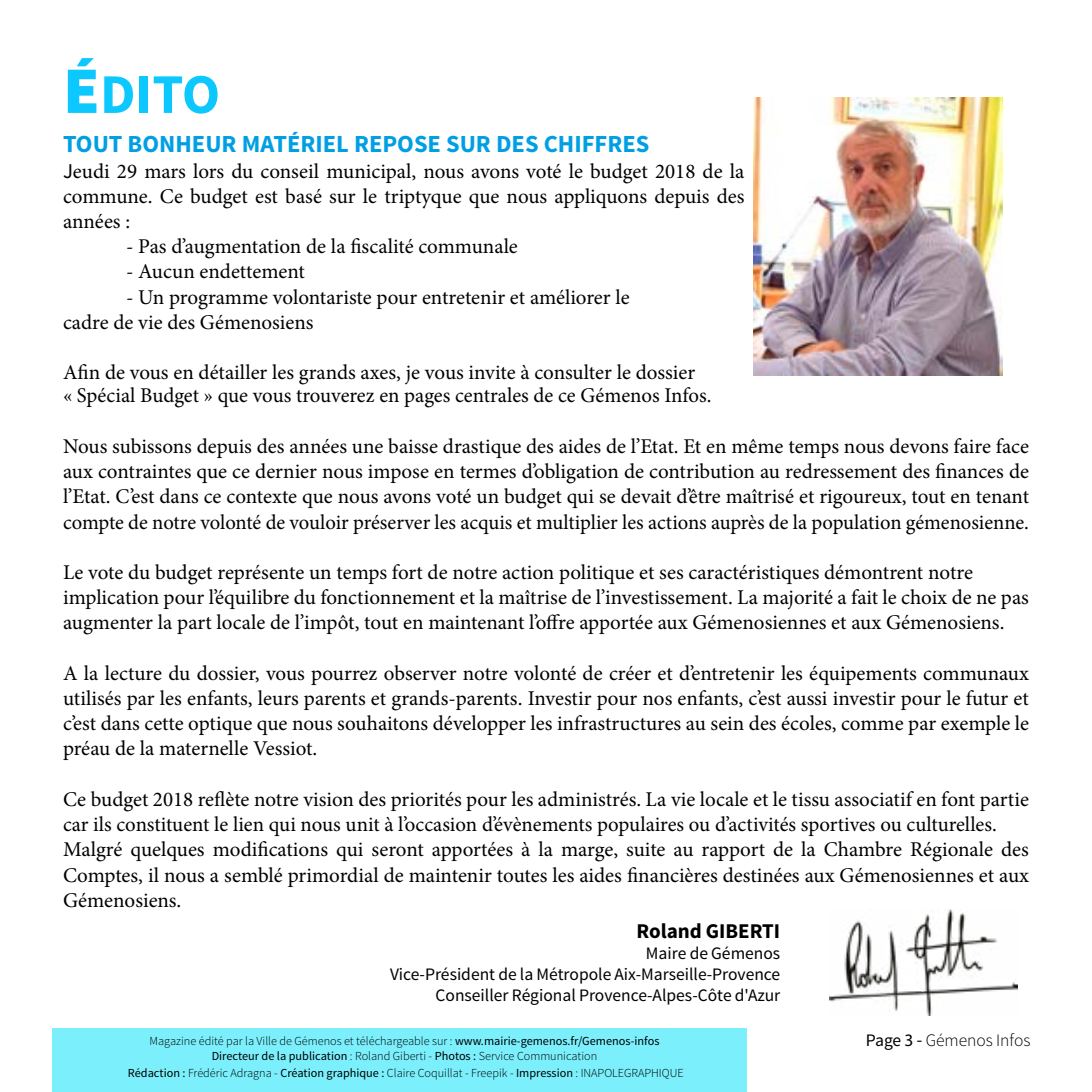
<style>
.page{position:relative;width:1092px;height:1092px;background:#fff}
.page>*{position:absolute;margin:0;border:0;box-sizing:border-box;transform-origin:0 0}
.t1{font:700 56px "Source Sans Pro";color:#0dc8ff}
.t2{font:700 24.5px "Source Sans Pro";color:#009fe3}
.t3{font:21px/25.2px "Minion Pro";color:#000;text-align:justify}
.t4{font:700 21px "Source Sans Pro";color:#000}
.t5{font:17.5px/21px "Source Sans Pro";color:#000;text-align:right}
.t6{font:300 17.5px "Source Sans Pro";color:#000}
.t7{font:300 12.25px/14.7px "Source Sans Pro";color:#000;text-align:center}
.s1{font-weight:900;font-size:66.5px}
.s2{font-family:"Source Sans Pro"}
.s3{font-weight:400}
.s4{font-family:"Myriad Pro";font-weight:400}
</style>
<div class="page">
<img style="left:753px;top:97px;width:249px;height:279px">
<div style="left:53px;top:1027px;width:694px;height:64px;background:#7bf0fc"></div>
<img style="left:829px;top:909px;width:188px;height:106px">
<h1 class="t1" style="left:63px;top:58px;width:159px"><span class="s1">É</span>DITO</h1>
<p class="t2" style="left:63px;top:128px;width:588px">TOUT BONHEUR MATÉRIEL REPOSE SUR DES CHIFFRES</p>
<p class="t3" style="left:63px;top:158px;width:683px"><span class="s2">J</span>eudi 29 mars lors du conseil municipal, nous avons voté le budget 2018 de la commune. Ce budget est basé sur le triptyque que nous appliquons depuis des années :</p>
<p class="t3" style="left:126px;top:234px;width:393px">- Pas d’augmentation de la fiscalité communale</p>
<p class="t3" style="left:126px;top:259px;width:180px">- Aucun endettement</p>
<p class="t3" style="left:63px;top:284px;width:568px;text-indent:63px">- Un programme volontariste pour entretenir et améliorer le cadre de vie des Gémenosiens</p>
<p class="t3" style="left:63px;top:360px;width:633px">Afin de vous en détailler les grands axes, je vous invite à consulter le dossier</p>
<p class="t3" style="left:63px;top:383px;width:650px">« Spécial Budget » que vous trouverez en pages centrales de ce Gémenos Infos.</p>
<p class="t3" style="left:63px;top:433px;width:967px">Nous subissons depuis des années une baisse drastique des aides de l’Etat. Et en même temps nous devons faire face aux contraintes que ce dernier nous impose en termes d’obligation de contribution au redressement des finances de l’Etat. C’est dans ce contexte que nous avons voté un budget qui se devait d’être maîtrisé et rigoureux, tout en tenant compte de notre volonté de vouloir préserver les acquis et multiplier les actions auprès de la population gémenosienne.</p>
<p class="t3" style="left:63px;top:559px;width:967px;text-align:left">Le vote du budget représente un temps fort de notre action politique et ses caractéristiques démontrent notre implication pour l’équilibre du fonctionnement et la maîtrise de l’investissement. La majorité a fait le choix de ne pas augmenter la part locale de l’impôt, tout en maintenant l’offre apportée aux Gémenosiennes et aux Gémenosiens.</p>
<p class="t3" style="left:63px;top:660px;width:967px">A la lecture du dossier, vous pourrez observer notre volonté de créer et d’entretenir les équipements communaux utilisés par les enfants, leurs parents et grands-parents. Investir pour nos enfants, c’est aussi investir pour le futur et c’est dans cette optique que nous souhaitons développer les infrastructures au sein des écoles, comme par exemple le préau de la maternelle Vessiot.</p>
<p class="t3" style="left:63px;top:786px;width:967px;text-align:left">Ce budget 2018 reflète notre vision des priorités pour les administrés. La vie locale et le tissu associatif en font partie car ils constituent le lien qui nous unit à l’occasion d’évènements populaires ou d’activités sportives ou culturelles.<br>Malgré quelques modifications qui seront apportées à la marge, suite au rapport de la Chambre Régionale des Comptes, il nous a semblé primordial de maintenir toutes les aides financières destinées aux Gémenosiennes et aux Gémenosiens.</p>
<p class="t4" style="left:636px;top:917px;width:145px">Roland GIBERTI</p>
<p class="t5" style="left:390px;top:943px;width:392px">Maire de Gémenos<br>Vice-Président de la Métropole Aix-Marseille-Provence<br>Conseiller Régional Provence-Alpes-Côte d'Azur</p>
<p class="t7" style="left:149px;top:1033px;width:511px">Magazine édité par la Ville de Gémenos et téléchargeable sur : <span class="s3">www.mairie-gemenos.fr/Gemenos-infos<br>Directeur de la publication</span> : Roland Giberti - <span class="s3">Photos :</span> Service Communication</p>
<p class="t7" style="left:128px;top:1065px;width:557px"><span class="s3">Rédaction :</span> Frédéric Adragna - <span class="s3">Création graphique :</span> Claire Coquillat - Freepik - <span class="s3">Impression</span> : INAPOLEGRAPHIQUE</p>
<p class="t6" style="left:865px;top:1029px;width:166px"><span class="s3">Page</span> <span class="s4">3 -</span> Gémenos Infos</p>
</div>
